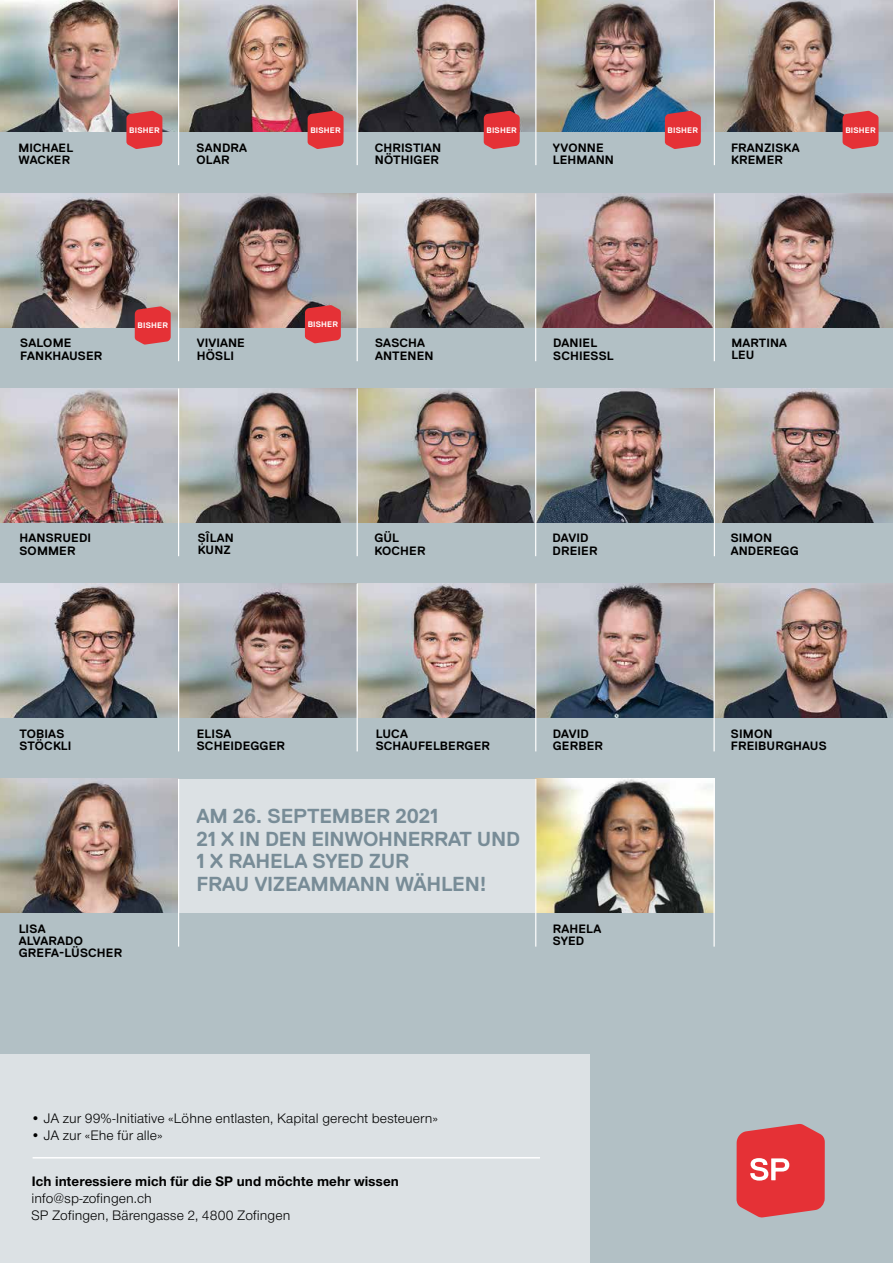
<style>
.page{position:relative;width:893px;height:1263px;background:#b2c0c5}
.page>*{position:absolute;margin:0;border:0;box-sizing:border-box;transform-origin:0 0}
.t1{font:700 20.25px/22.5px "Replica";letter-spacing:-.015em;color:#788c97}
.t2{font:14.25px/17px "Nimbus San Nov";letter-spacing:.005em;color:#000}
.t3{font:700 14.25px "Nimbus San Nov";letter-spacing:.01em;color:#000}
.t4{font:700 12.15px/12.1px "Replica";letter-spacing:.015em;color:#000}
.t5{font:700 12px/12px "Replica";letter-spacing:.01em;color:#000}
.t6{font:700 7.95px "Replica";letter-spacing:.025em;color:#fff}
</style>
<div class="page">
<div style="left:0;top:1055px;width:590px;height:208px;background:#dce1e4"></div>
<svg style="left:736px;top:1124px;width:89px;height:93px;background:#e04b50"></svg>
<hr style="left:33px;top:1157px;width:507px;height:1px;background:#fff">
<img style="left:0;top:388px;width:893px;height:134px">
<img style="left:0;top:584px;width:892px;height:133px">
<img style="left:0;top:0;width:893px;height:132px">
<img style="left:0;top:193px;width:893px;height:134px">
<img style="left:0;top:779px;width:178px;height:133px">
<svg style="left:126px;top:111px;width:36px;height:38px"></svg>
<svg style="left:305px;top:305px;width:36px;height:38px"></svg>
<svg style="left:484px;top:111px;width:36px;height:38px"></svg>
<svg style="left:842px;top:111px;width:36px;height:38px"></svg>
<svg style="left:308px;top:111px;width:36px;height:38px"></svg>
<svg style="left:665px;top:111px;width:36px;height:38px"></svg>
<svg style="left:135px;top:306px;width:36px;height:39px"></svg>
<hr style="left:535px;top:388px;width:1px;height:168px;background:#fff">
<hr style="left:713px;top:584px;width:2px;height:167px;background:#fff">
<hr style="left:535px;top:584px;width:1px;height:167px;background:#fff">
<hr style="left:357px;top:584px;width:1px;height:167px;background:#fff">
<hr style="left:357px;top:388px;width:1px;height:168px;background:#fff">
<hr style="left:714px;top:388px;width:1px;height:168px;background:#fff">
<hr style="left:178px;top:584px;width:1px;height:167px;background:#fff">
<hr style="left:178px;top:0;width:1px;height:165px;background:#fff">
<hr style="left:357px;top:193px;width:1px;height:168px;background:#fff">
<hr style="left:535px;top:0;width:1px;height:165px;background:#fff">
<hr style="left:714px;top:193px;width:1px;height:168px;background:#fff">
<hr style="left:357px;top:0;width:1px;height:165px;background:#fff">
<hr style="left:535px;top:193px;width:1px;height:168px;background:#fff">
<hr style="left:178px;top:388px;width:1px;height:168px;background:#fff">
<hr style="left:714px;top:0;width:1px;height:165px;background:#fff">
<hr style="left:178px;top:193px;width:1px;height:168px;background:#fff">
<div style="left:179px;top:779px;width:357px;height:133px;background:#dce1e4"></div>
<img style="left:536px;top:779px;width:177px;height:133px">
<hr style="left:178px;top:779px;width:1px;height:168px;background:#fff">
<hr style="left:535px;top:779px;width:1px;height:168px;background:#fff">
<hr style="left:713px;top:779px;width:2px;height:168px;background:#fff">
<p class="t6" style="left:129px;top:125px;width:32px">BISHER</p>
<p class="t6" style="left:310px;top:125px;width:32px">BISHER</p>
<p class="t6" style="left:486px;top:125px;width:32px">BISHER</p>
<p class="t6" style="left:668px;top:125px;width:32px">BISHER</p>
<p class="t6" style="left:845px;top:125px;width:32px">BISHER</p>
<p class="t5" style="left:18px;top:142px;width:56px">MICHAEL<br>WACKER</p>
<p class="t4" style="left:375px;top:142px;width:68px">CHRISTIAN<br>NÖTHIGER</p>
<p class="t4" style="left:731px;top:142px;width:70px">FRANZISKA<br>KREMER</p>
<p class="t4" style="left:553px;top:142px;width:63px">YVONNE<br>LEHMANN</p>
<p class="t4" style="left:197px;top:142px;width:52px">SANDRA<br>OLAR</p>
<p class="t4" style="left:20px;top:337px;width:84px">SALOME<br>FANKHAUSER</p>
<p class="t6" style="left:138px;top:321px;width:32px">BISHER</p>
<p class="t6" style="left:308px;top:320px;width:32px">BISHER</p>
<p class="t4" style="left:375px;top:337px;width:60px">SASCHA<br>ANTENEN</p>
<p class="t4" style="left:197px;top:337px;width:50px">VIVIANE<br>HÖSLI</p>
<p class="t4" style="left:553px;top:337px;width:62px">DANIEL<br>SCHIESSL</p>
<p class="t4" style="left:20px;top:532px;width:73px">HANSRUEDI<br>SOMMER</p>
<p class="t5" style="left:198px;top:532px;width:37px">SÎLAN<br>KUNZ</p>
<p class="t4" style="left:374px;top:532px;width:53px">GÜL<br>KOCHER</p>
<p class="t4" style="left:552px;top:532px;width:47px">DAVID<br>DREIER</p>
<p class="t4" style="left:19px;top:727px;width:54px">TOBIAS<br>STÖCKLI</p>
<p class="t4" style="left:19px;top:922px;width:105px">LISA<br>ALVARADO<br>GREFA-LÜSCHER</p>
<p class="t4" style="left:197px;top:727px;width:90px">ELISA<br>SCHEIDEGGER</p>
<p class="t4" style="left:376px;top:727px;width:116px">LUCA<br>SCHAUFELBERGER</p>
<h1 class="t1" style="left:197px;top:805px;width:325px">AM 26. SEPTEMBER 2021<br>21 X IN DEN EINWOHNERRAT UND<br>1 X RAHELA SYED ZUR<br>FRAU VIZEAMMANN WÄHLEN!</h1>
<p class="t4" style="left:553px;top:727px;width:52px">DAVID<br>GERBER</p>
<p class="t4" style="left:553px;top:922px;width:50px">RAHELA<br>SYED</p>
<p class="t2" style="left:31px;top:1109px;width:409px">• JA zur 99%-Initiative «Löhne entlasten, Kapital gerecht besteuern»</p>
<p class="t2" style="left:31px;top:1126px;width:133px">• JA zur «Ehe für alle»</p>
<p class="t3" style="left:32px;top:1173px;width:369px">Ich interessiere mich für die SP und möchte mehr wissen</p>
<p class="t2" style="left:31px;top:1190px;width:261px">info@sp-zofingen.ch<br>SP Zofingen, Bärengasse 2, 4800 Zofingen</p>
<p class="t5" style="left:731px;top:337px;width:57px">MARTINA<br>LEU</p>
<p class="t4" style="left:731px;top:532px;width:69px">SIMON<br>ANDEREGG</p>
<p class="t4" style="left:731px;top:727px;width:97px">SIMON<br>FREIBURGHAUS</p>
</div>
